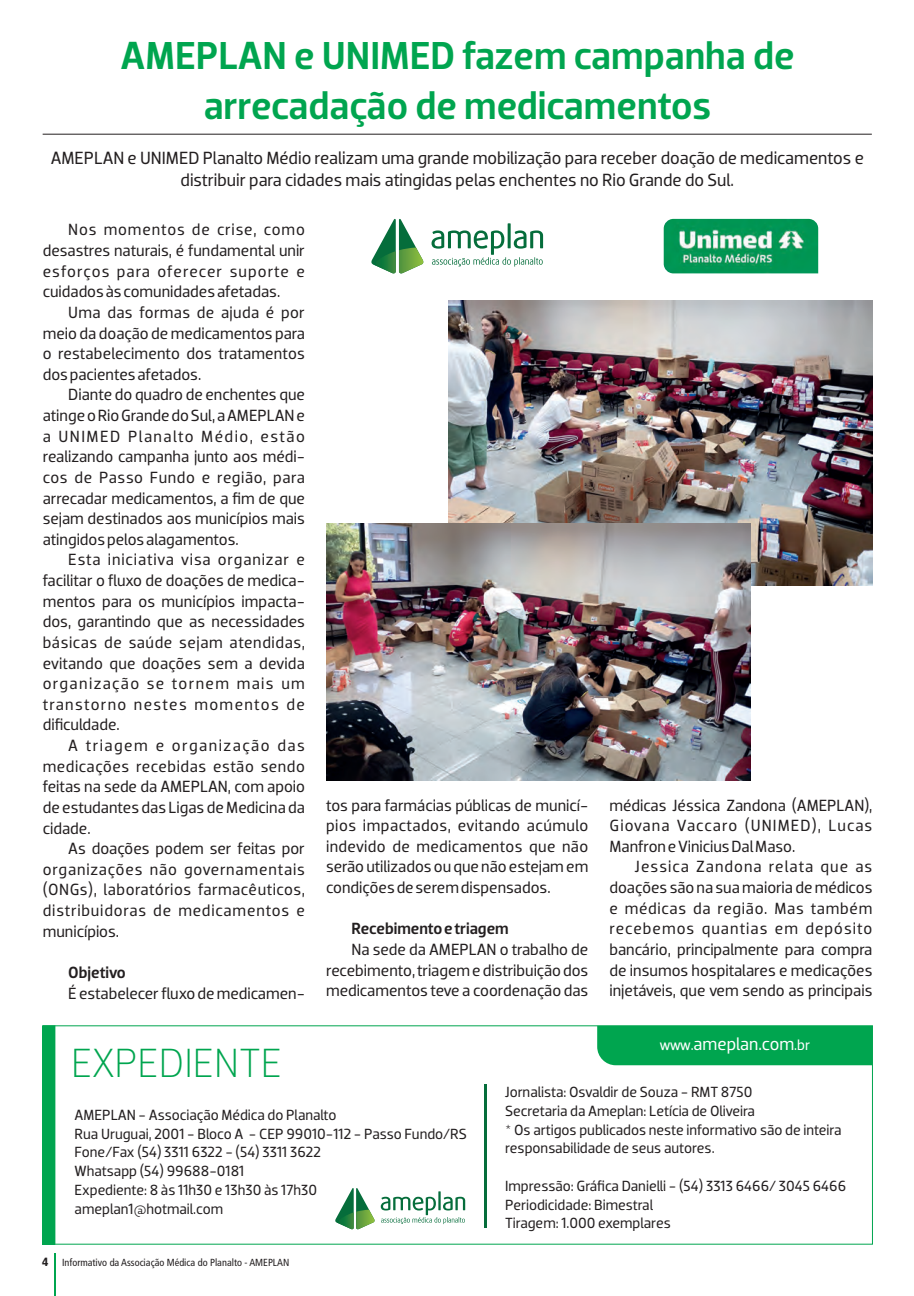
<style>
.page{position:relative;width:914px;height:1296px;background:#fff}
.page>*{position:absolute;margin:0;border:0;box-sizing:border-box;transform-origin:0 0}
.t1{font:300 41.55px "Dobra";color:#00a54f}
.t2{font:500 39.75px/49.7px "Dobra";color:#00a54f;text-align:center}
.t3{font:18px/22.5px "Dobra";color:#231f20;text-align:center}
.t4{font:18px "Dobra";color:#fff}
.t5{font:16.5px/20.5px "Dobra";color:#231f20;text-align:justify}
.t6{font:500 16.5px "Dobra";color:#231f20}
.t7{font:15px/18.8px "Dobra";color:#231f20}
.t8{font:condensed 10.2px "Frutiger";color:#231f20}
.s1{font-weight:900;font-size:11.85px}
.s2{font-size:15px}
</style>
<div class="page">
<hr style="left:55px;top:1253px;width:1px;height:43px;background:#00a54f">
<svg style="left:335px;top:1188px;width:40px;height:42px"></svg>
<svg style="left:381px;top:1191px;width:84px;height:33px"></svg>
<hr style="left:484px;top:1085px;width:2px;height:143px;background:#056d3b">
<div style="left:43px;top:1026px;width:12px;height:218px;background:#00a54f"></div>
<div style="left:42px;top:1025px;width:13px;height:220px;border:1px solid #00a54f"></div>
<svg style="left:371px;top:219px;width:53px;height:55px"></svg>
<svg style="left:431px;top:223px;width:112px;height:44px"></svg>
<img style="left:663px;top:219px;width:155px;height:54px">
<div style="left:597px;top:1026px;width:275px;height:39px;background:#00a54f"></div>
<hr style="left:43px;top:134px;width:828px;height:1px;background:#231f20">
<img style="left:448px;top:301px;width:424px;height:285px">
<img style="left:326px;top:523px;width:424px;height:258px">
<h2 class="t2" style="left:121px;top:35px;width:675px">AMEPLAN e UNIMED fazem campanha de arrecadação de medicamentos</h2>
<p class="t3" style="left:51px;top:148px;width:814px">AMEPLAN e UNIMED Planalto Médio realizam uma grande mobilização para receber doação de medicamentos e distribuir para cidades mais atingidas pelas enchentes no Rio Grande do Sul.</p>
<p class="t5" style="left:43px;top:221px;width:264px;text-indent:26px">Nos momentos de crise, como desastres naturais, é fundamental unir esforços para oferecer suporte e cuidadosàscomunidadesafetadas.</p>
<p class="t5" style="left:43px;top:304px;width:264px;text-indent:26px">Uma das formas de ajuda é por meio da doação de medicamentos para o restabelecimento dos tratamentos dos pacientes afetados.</p>
<p class="t5" style="left:43px;top:386px;width:264px;text-indent:26px">Diante do quadro de enchentes que atinge o Rio Grande do Sul, a AMEPLAN e a UNIMED Planalto Médio, estão realizando campanha junto aos médi&shy;cos de Passo Fundo e região, para arrecadar medicamentos, a fim de que sejam destinados aos municípios mais atingidospelosalagamentos.</p>
<p class="t5" style="left:43px;top:551px;width:264px;text-indent:26px">Esta iniciativa visa organizar e facilitar o fluxo de doações de medica&shy;mentos para os municípios impacta&shy;dos, garantindo que as necessidades básicas de saúde sejam atendidas, evitando que doações sem a devida organização se tornem mais um transtorno nestes momentos de dificuldade.</p>
<p class="t5" style="left:43px;top:737px;width:264px;text-indent:26px">A triagem e organização das medicações recebidas estão sendo feitas na sede da AMEPLAN, com apoio de estudantes das Ligas de Medicina da cidade.</p>
<p class="t5" style="left:43px;top:840px;width:264px;text-indent:26px">As doações podem ser feitas por organizações não governamentais (ONGs), laboratórios farmacêuticos, distribuidoras de medicamentos e municípios.</p>
<p class="t6" style="left:68px;top:966px;width:59px">Objetivo</p>
<p class="t5" style="left:68px;top:984px;width:238px">É estabelecer fluxo de medicamen-</p>
<p class="t5" style="left:326px;top:796px;width:264px">tos para farmácias públicas de municí&shy;pios impactados, evitando acúmulo indevido de medicamentos que não serão utilizados ou que não estejam em condiçõesdeseremdispensados.</p>
<p class="t6" style="left:351px;top:923px;width:159px">Recebimentoetriagem</p>
<p class="t5" style="left:326px;top:941px;width:264px;text-indent:26px">Na sede da AMEPLAN o trabalho de recebimento, triagem e distribuição dos medicamentos teve a coordenação das</p>
<p class="t5" style="left:609px;top:796px;width:264px">médicas Jéssica Zandona (AMEPLAN), Giovana Vaccaro (UNIMED), Lucas ManfroneViniciusDalMaso.</p>
<p class="t5" style="left:609px;top:858px;width:264px;text-indent:26px">Jessica Zandona relata que as doações são na sua maioria de médicos e médicas da região. Mas também recebemos quantias em depósito bancário, principalmente para compra de insumos hospitalares e medicações injetáveis, que vem sendo as principais</p>
<h1 class="t1" style="left:71px;top:1039px;width:212px">EXPEDIENTE</h1>
<p class="t7" style="left:75px;top:1107px;width:394px">AMEPLAN - Associação Médica do Planalto<br>Rua Uruguai, 2001 - Bloco A - CEP 99010-112 - Passo Fundo/RS Fone/Fax (54) 3311 6322 - (54) 3311 3622<br>Whatsapp (54) 99688-0181<br>Expediente: 8 às 11h30 e 13h30 às 17h30 ameplan1@hotmail.com</p>
<p class="t8" style="left:42px;top:1259px;width:248px"><span class="s1">4</span> Informativo da Associação Médica do Planalto - AMEPLAN</p>
<p class="t4" style="left:659px;top:1037px;width:152px"><span class="s2">www.</span>ameplan.com<span class="s2">.br</span></p>
<p class="t7" style="left:505px;top:1084px;width:338px">Jornalista: Osvaldir de Souza - RMT 8750<br>Secretaria da Ameplan: Letícia de Oliveira<br>* Os artigos publicados neste informativo são de inteira responsabilidade de seus autores.</p>
<p class="t7" style="left:505px;top:1178px;width:343px">Impressão: Gráfica Danielli - (54) 3313 6466/ 3045 6466<br>Periodicidade: Bimestral<br>Tiragem: 1.000 exemplares</p>
</div>
